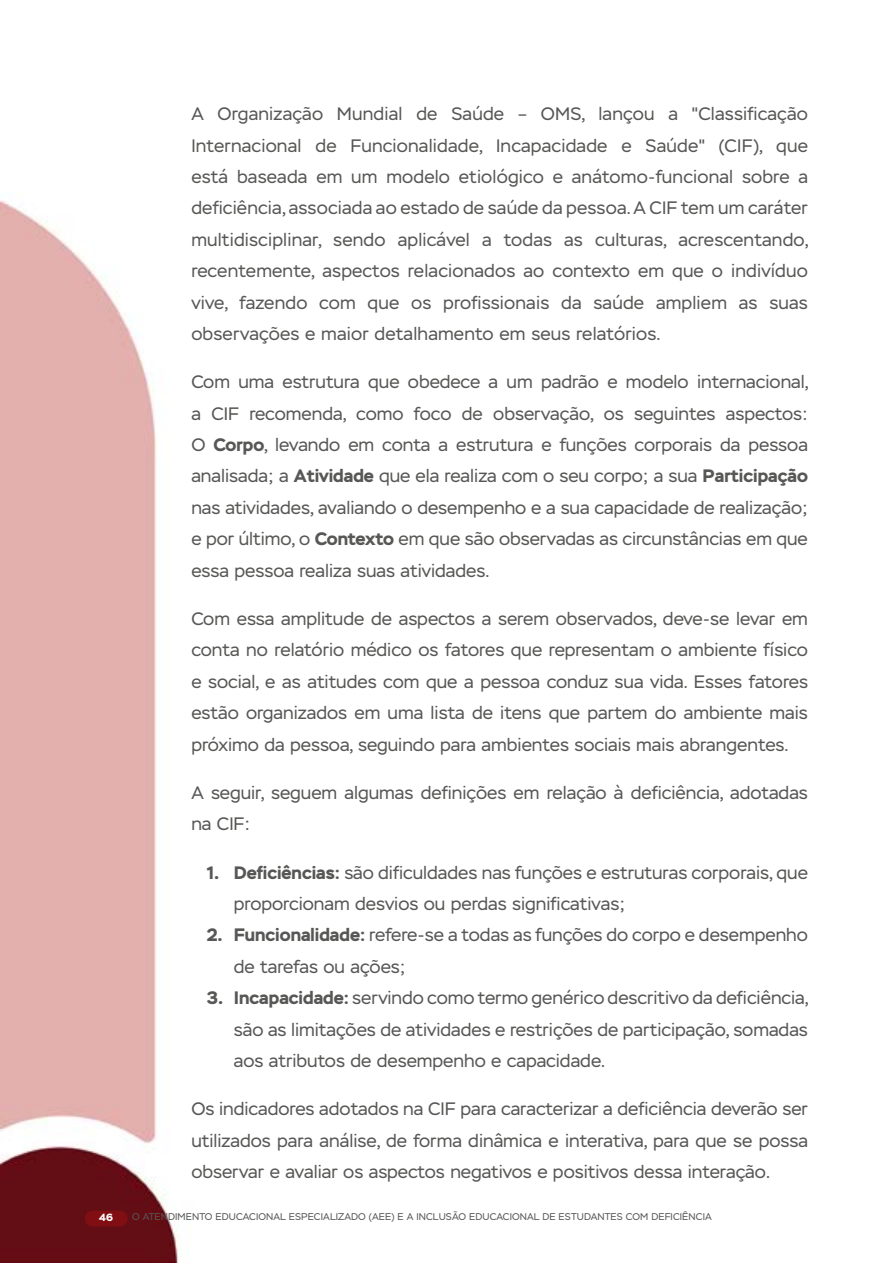
<style>
.page{position:relative;width:893px;height:1263px;background:#fff}
.page>*{position:absolute;margin:0;border:0;box-sizing:border-box;transform-origin:0 0}
.t1{font:18px/31.3px "Stem";color:#575756;text-align:justify}
.t2{font:700 10.5px "Stem";color:#fff}
.t3{font:9.75px "Stem";letter-spacing:.01em;color:#575756}
.s1{font-weight:700}
</style>
<div class="page">
<img style="left:0;top:200px;width:178px;height:1063px">
<div style="left:85px;top:1211px;width:43px;height:15px;background:#810e13;border-radius:7px"></div>
<p class="t1" style="left:191px;top:99px;width:619px">A Organização Mundial de Saúde – OMS, lançou a "Classificação Internacional de Funcionalidade, Incapacidade e Saúde" (CIF), que está baseada em um modelo etiológico e anátomo-funcional sobre a deficiência, associada ao estado de saúde da pessoa. A CIF tem um caráter multidisciplinar, sendo aplicável a todas as culturas, acrescentando, recentemente, aspectos relacionados ao contexto em que o indivíduo vive, fazendo com que os profissionais da saúde ampliem as suas observações e maior detalhamento em seus relatórios.</p>
<p class="t1" style="left:191px;top:367px;width:619px">Com uma estrutura que obedece a um padrão e modelo internacional, a CIF recomenda, como foco de observação, os seguintes aspectos:<br>O <span class="s1">Corpo</span>, levando em conta a estrutura e funções corporais da pessoa analisada; a <span class="s1">Atividade</span> que ela realiza com o seu corpo; a sua <span class="s1">Participação </span>nas atividades, avaliando o desempenho e a sua capacidade de realização; e por último, o <span class="s1">Contexto</span> em que são observadas as circunstâncias em que essa pessoa realiza suas atividades.</p>
<p class="t1" style="left:191px;top:603px;width:618px">Com essa amplitude de aspectos a serem observados, deve-se levar em conta no relatório médico os fatores que representam o ambiente físico e social, e as atitudes com que a pessoa conduz sua vida. Esses fatores estão organizados em uma lista de itens que partem do ambiente mais próximo da pessoa, seguindo para ambientes sociais mais abrangentes.</p>
<p class="t1" style="left:191px;top:777px;width:618px">A seguir, seguem algumas definições em relação à deficiência, adotadas na CIF:</p>
<p class="t1" style="left:234px;top:857px;width:575px;text-indent:-27px"><span class="s1">1. Deficiências:</span> são dificuldades nas funções e estruturas corporais, que proporcionam desvios ou perdas significativas;</p>
<p class="t1" style="left:234px;top:920px;width:576px;text-indent:-27px"><span class="s1">2. Funcionalidade:</span> refere-se a todas as funções do corpo e desempenho de tarefas ou ações;</p>
<p class="t1" style="left:234px;top:982px;width:576px;text-indent:-27px"><span class="s1">3. Incapacidade:</span> servindo como termo genérico descritivo da deficiência, são as limitações de atividades e restrições de participação, somadas aos atributos de desempenho e capacidade.</p>
<p class="t1" style="left:191px;top:1093px;width:618px">Os indicadores adotados na CIF para caracterizar a deficiência deverão ser utilizados para análise, de forma dinâmica e interativa, para que se possa observar e avaliar os aspectos negativos e positivos dessa interação.</p>
<p class="t2" style="left:99px;top:1211px;width:15px">46</p>
<p class="t3" style="left:132px;top:1211px;width:581px">O ATENDIMENTO EDUCACIONAL ESPECIALIZADO (AEE) E A INCLUSÃO EDUCACIONAL DE ESTUDANTES COM DEFICIÊNCIA</p>
</div>
